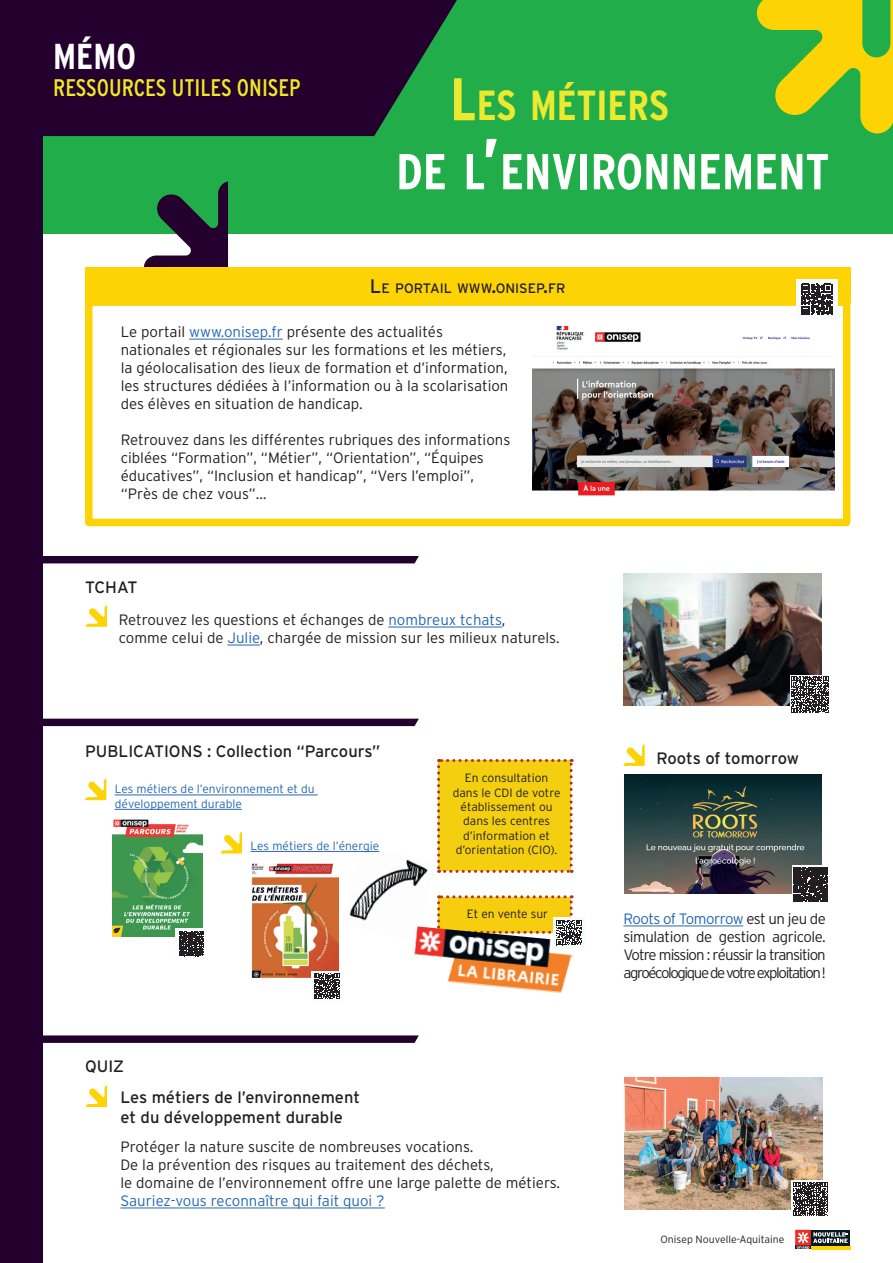
<style>
.page{position:relative;width:893px;height:1263px;background:#fff}
.page>*{position:absolute;margin:0;border:0;box-sizing:border-box;transform-origin:0 0}
.t1{font:700 condensed 50.4px "Interstate";color:#fff}
.t2{font:700 condensed 42px "Interstate";color:#ede931}
.t3{font:700 condensed 36px "Interstate";color:#fff}
.t4{font:condensed 24px "Interstate";color:#ede924}
.t5{font:16.5px/19.8px "Interstate";color:#231f20}
.t6{font:300 15px/18px "Interstate";color:#231f20}
.t7{font:300 15px "Interstate";color:#2667b2}
.t8{font:13.65px "Interstate";color:#231f20}
.t9{font:300 12px/14.4px "Interstate";color:#231f20;text-align:center}
.t10{font:300 12px/14.4px "Interstate";color:#2667b2}
.t11{font:300 10.5px "Interstate";color:#231f20}
.s1{font-size:60px}
.s2{font-size:72px}
.s3{font-size:19.5px}
.s4{color:#2667b2}
</style>
<div class="page">
<div style="left:0;top:0;width:893px;height:234px;background:#21ad4a"></div>
<div style="left:0;top:0;width:43px;height:1263px;background:#23002d"></div>
<svg style="left:43px;top:0;width:414px;height:136px;background:#22112f"></svg>
<svg style="left:757px;top:0;width:136px;height:133px"></svg>
<svg style="left:144px;top:181px;width:84px;height:87px"></svg>
<div style="left:811px;top:1230px;width:39px;height:15px;background:#071822"></div>
<svg style="left:795px;top:1230px;width:53px;height:19px"></svg>
<img style="left:341px;top:850px;width:87px;height:71px">
<svg style="left:437px;top:759px;width:136px;height:114px;background:#f0ca18"></svg>
<div style="left:43px;top:556px;width:376px;height:7px;background:#23002d"></div>
<svg style="left:85px;top:778px;width:21px;height:22px"></svg>
<hr style="left:115px;top:795px;width:203px;height:1px;background:#2667b2">
<hr style="left:115px;top:809px;width:127px;height:1px;background:#2667b2">
<svg style="left:221px;top:832px;width:21px;height:21px"></svg>
<hr style="left:251px;top:851px;width:128px;height:1px;background:#2667b2">
<img style="left:113px;top:819px;width:90px;height:117px">
<img style="left:251px;top:863px;width:88px;height:115px">
<hr style="left:388px;top:627px;width:114px;height:1px;background:#2667b2">
<hr style="left:227px;top:645px;width:33px;height:1px;background:#2667b2">
<img style="left:623px;top:574px;width:199px;height:132px">
<div style="left:43px;top:719px;width:376px;height:7px;background:#23002d"></div>
<svg style="left:43px;top:1035px;width:376px;height:8px;background:#33133c"></svg>
<img style="left:414px;top:926px;width:159px;height:67px">
<hr style="left:120px;top:1208px;width:265px;height:1px;background:#2667b2">
<img style="left:624px;top:1077px;width:199px;height:132px">
<svg style="left:86px;top:1085px;width:21px;height:22px"></svg>
<svg style="left:623px;top:744px;width:22px;height:22px"></svg>
<img style="left:624px;top:775px;width:198px;height:119px">
<hr style="left:623px;top:926px;width:120px;height:1px;background:#2667b2">
<svg style="left:792px;top:865px;width:36px;height:37px"></svg>
<svg style="left:793px;top:867px;width:35px;height:34px"></svg>
<div style="left:176px;top:928px;width:31px;height:32px;background:#fbfdfe"></div>
<svg style="left:179px;top:931px;width:25px;height:26px"></svg>
<div style="left:311px;top:971px;width:31px;height:30px;background:#fbfdfe"></div>
<svg style="left:314px;top:973px;width:26px;height:26px"></svg>
<div style="left:791px;top:1180px;width:39px;height:39px;background:#fff"></div>
<svg style="left:794px;top:1182px;width:34px;height:34px"></svg>
<div style="left:790px;top:675px;width:39px;height:39px;background:#fbfdfe"></div>
<svg style="left:791px;top:676px;width:38px;height:37px"></svg>
<div style="left:553px;top:917px;width:31px;height:30px;background:#f6fbfe"></div>
<svg style="left:437px;top:895px;width:145px;height:50px"></svg>
<div style="left:85px;top:268px;width:765px;height:35px;background:#fed304"></div>
<div style="left:85px;top:298px;width:765px;height:228px;border:8px solid #fed304"></div>
<hr style="left:189px;top:339px;width:94px;height:1px;background:#2667b2">
<img style="left:533px;top:325px;width:302px;height:170px">
<div style="left:796px;top:279px;width:41px;height:41px;background:#f9fcfe"></div>
<svg style="left:801px;top:284px;width:31px;height:31px"></svg>
<svg style="left:86px;top:605px;width:21px;height:22px"></svg>
<h3 class="t3" style="left:53px;top:34px;width:84px">MÉMO</h3>
<h3 class="t4" style="left:53px;top:73px;width:249px">RESSOURCES UTILES ONISEP</h3>
<h2 class="t2" style="left:450px;top:80px;width:220px"><span class="s1">L</span>ES MÉTIERS</h2>
<h1 class="t1" style="left:396px;top:141px;width:434px">DE L<span class="s2">’</span>ENVIRONNEMENT</h1>
<p class="t8" style="left:370px;top:281px;width:197px"><span class="s3">L</span>E PORTAIL WWW<span class="s3">.</span>ONISEP<span class="s3">.</span>FR</p>
<p class="t6" style="left:121px;top:323px;width:389px">Le portail <span class="s4">www.onisep.fr</span> présente des actualités nationales et régionales sur les formations et les métiers, la géolocalisation des lieux de formation et d’information, les structures dédiées à l’information ou à la scolarisation des élèves en situation de handicap.</p>
<p class="t6" style="left:121px;top:431px;width:391px">Retrouvez dans les différentes rubriques des informations ciblées “Formation”, “Métier”, “Orientation”, “Équipes éducatives”, “Inclusion et handicap”, “Vers l’emploi”, “Près de chez vous”…</p>
<p class="t5" style="left:85px;top:577px;width:54px">TCHAT</p>
<p class="t6" style="left:119px;top:611px;width:442px">Retrouvez les questions et échanges de <span class="s4">nombreux tchats</span>,<br>comme celui de <span class="s4">Julie</span>, chargée de mission sur les milieux naturels.</p>
<p class="t5" style="left:85px;top:741px;width:297px">PUBLICATIONS : Collection “Parcours”</p>
<p class="t10" style="left:115px;top:782px;width:201px">Les métiers de l’environnement et du développement durable</p>
<p class="t10" style="left:251px;top:838px;width:130px">Les métiers de l’énergie</p>
<p class="t5" style="left:85px;top:1056px;width:41px">QUIZ</p>
<p class="t5" style="left:121px;top:1087px;width:241px">Les métiers de l’environnement et du développement durable</p>
<p class="t9" style="left:453px;top:771px;width:109px">En consultation dans le CDI de votre établissement ou dans les centres d’information et d’orientation (CIO).</p>
<p class="t9" style="left:467px;top:906px;width:83px">Et en vente sur</p>
<p class="t6" style="left:120px;top:1137px;width:441px">Protéger la nature suscite de nombreuses vocations.<br>De la prévention des risques au traitement des déchets,<br>le domaine de l’environnement offre une large palette de métiers.</p>
<p class="t7" style="left:120px;top:1192px;width:266px">Sauriez-vous reconnaître qui fait quoi ?</p>
<p class="t5" style="left:656px;top:748px;width:144px">Roots of tomorrow</p>
<p class="t6" style="left:623px;top:909px;width:204px;text-align:justify"><span class="s4">Roots of Tomorrow</span> est un jeu de simulation de gestion agricole.<br>Votre mission : réussir la transition agroécologique de votre exploitation !</p>
<p class="t11" style="left:661px;top:1233px;width:125px">Onisep Nouvelle-Aquitaine</p>
</div>
